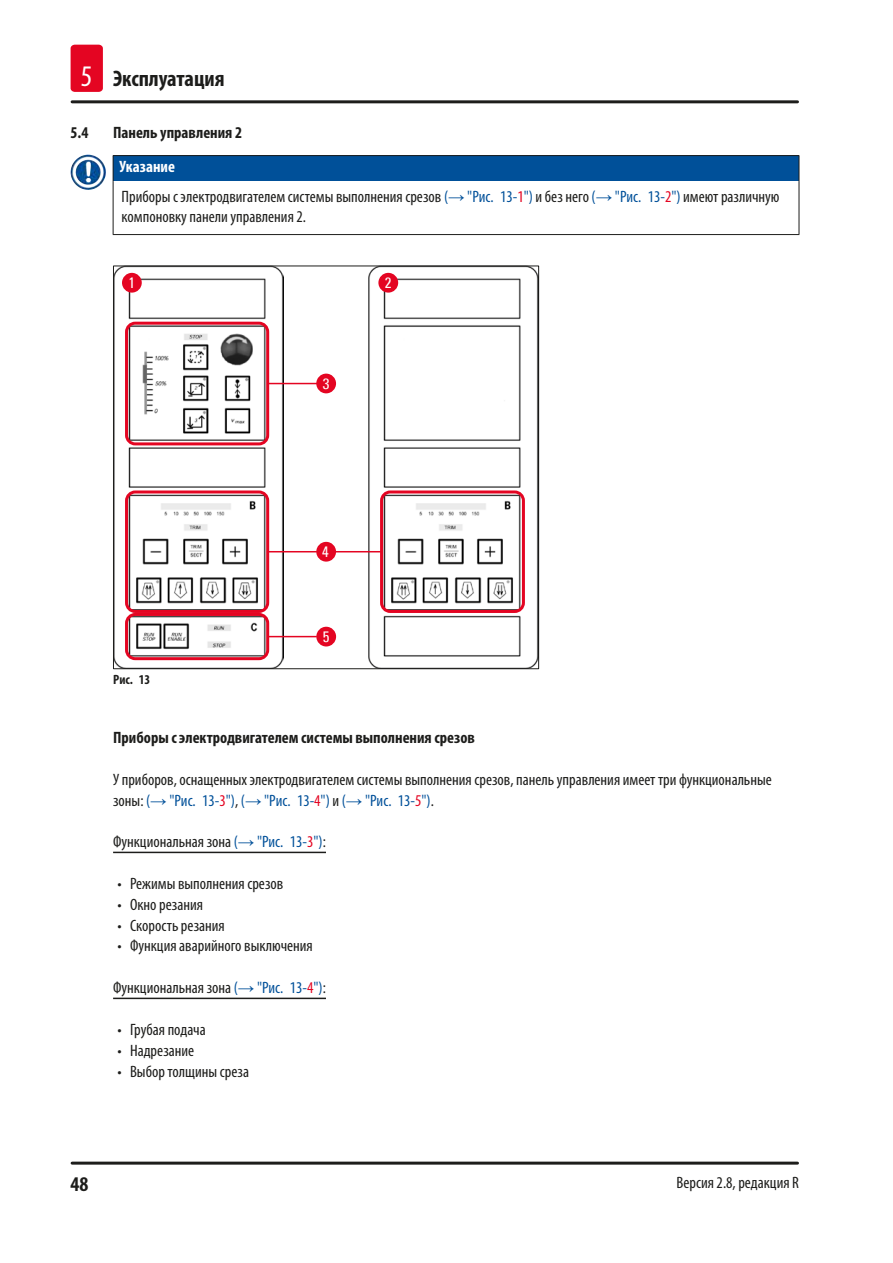
<style>
.page{position:relative;width:893px;height:1263px;background:#fff}
.page>*{position:absolute;margin:0;border:0;box-sizing:border-box;transform-origin:0 0}
.t1{font:700 condensed 22.5px "Myriad Pro";color:#1d1d1b}
.t2{font:700 condensed 21px "Myriad Pro";color:#1d1d1b}
.Description_text{font:condensed 16.5px/20.9px "Myriad Pro";color:#1d1d1b}
.Source_of_danger{font:condensed 16.5px/19.8px "Myriad Pro";color:#1d1d1b}
.Subheading{font:700 condensed 16.5px "Myriad Pro";color:#1d1d1b}
.I_Topic{font:condensed 16.5px "Myriad Pro";color:#1d1d1b}
.Signalword__no_use_a{font:700 condensed 16.5px "Myriad Pro";color:#fff}
.t3{font:condensed 15px "Univers";color:#fff}
.t4{font:700 condensed 13.5px "Myriad Pro";color:#1d1d1b}
.s1{font-weight:400;font-size:30px;color:#fff}
.s2{color:#005099}
.s3{font-family:"Arial";font-stretch:normal;color:#005099}
.s4{color:#e40522}
</style>
<div class="page">
<hr style="left:72px;top:1161px;width:725px;height:3px;background:#1d1d1b">
<hr style="left:72px;top:100px;width:725px;height:3px;background:#1d1d1b">
<div style="left:71px;top:45px;width:32px;height:47px;background:#e40522;border-radius:4px"></div>
<hr style="left:113px;top:852px;width:213px;height:1px;background:#1d1d1b">
<hr style="left:113px;top:998px;width:213px;height:1px;background:#1d1d1b">
<div style="left:113px;top:156px;width:686px;height:25px;background:#005099"></div>
<hr style="left:113px;top:181px;width:1px;height:53px;background:#1d1d1b">
<hr style="left:799px;top:181px;width:1px;height:53px;background:#1d1d1b">
<hr style="left:113px;top:234px;width:686px;height:1px;background:#1d1d1b">
<hr style="left:113px;top:155px;width:686px;height:1px;background:#1d1d1b">
<svg style="left:113px;top:156px;width:1px;height:25px"></svg>
<svg style="left:799px;top:156px;width:1px;height:25px"></svg>
<img style="left:71px;top:155px;width:26px;height:35px">
<img style="left:369px;top:268px;width:168px;height:399px">
<img style="left:115px;top:268px;width:168px;height:399px">
<div style="left:125px;top:322px;width:144px;height:123px;border:3px solid #e40522;border-radius:9px"></div>
<div style="left:380px;top:490px;width:145px;height:123px;border:3px solid #e40522;border-radius:9px"></div>
<div style="left:125px;top:490px;width:144px;height:123px;border:3px solid #e40522;border-radius:9px"></div>
<div style="left:125px;top:613px;width:144px;height:47px;border:3px solid #e40522;border-radius:9px"></div>
<div style="left:122px;top:273px;width:20px;height:20px;background:#e40522;border-radius:50%"></div>
<div style="left:316px;top:374px;width:20px;height:19px;background:#e40522;border-radius:50%"></div>
<div style="left:378px;top:273px;width:20px;height:20px;background:#e40522;border-radius:50%"></div>
<hr style="left:268px;top:383px;width:49px;height:1px;background:#e40522">
<hr style="left:269px;top:636px;width:47px;height:1px;background:#e40522">
<hr style="left:335px;top:551px;width:46px;height:1px;background:#e40522">
<hr style="left:269px;top:551px;width:47px;height:1px;background:#e40522">
<div style="left:316px;top:542px;width:20px;height:20px;background:#e40522;border-radius:50%"></div>
<div style="left:316px;top:627px;width:20px;height:19px;background:#e40522;border-radius:50%"></div>
<h1 class="t1" style="left:81px;top:65px;width:145px"><span class="s1">5</span> Эксплуатация</h1>
<p class="Subheading" style="left:71px;top:122px;width:19px">5.4</p>
<p class="Subheading" style="left:113px;top:122px;width:131px">Панель управления 2</p>
<p class="Signalword__no_use_a" style="left:119px;top:156px;width:57px">Указание</p>
<p class="Source_of_danger" style="left:122px;top:186px;width:659px">Приборы с электродвигателем системы выполнения срезов <span class="s2">(</span><span class="s3">→</span> <span class="s2">"Рис. 13‑</span><span class="s4">1</span><span class="s2">")</span> и без него <span class="s2">(</span><span class="s3">→</span> <span class="s2">"Рис. 13‑</span><span class="s4">2</span><span class="s2">")</span> имеют различную компоновку панели управления 2.</p>
<p class="t3" style="left:128px;top:273px;width:8px">1</p>
<p class="t4" style="left:113px;top:671px;width:39px">Рис. 13</p>
<p class="t3" style="left:323px;top:374px;width:8px">3</p>
<p class="t3" style="left:385px;top:273px;width:8px">2</p>
<p class="t3" style="left:322px;top:542px;width:8px">4</p>
<p class="t3" style="left:323px;top:627px;width:8px">5</p>
<p class="Subheading" style="left:113px;top:727px;width:363px">Приборы с электродвигателем системы выполнения срезов</p>
<p class="Description_text" style="left:113px;top:768px;width:660px">У приборов, оснащенных электродвигателем системы выполнения срезов, панель управления имеет три функциональные зоны: <span class="s2">(</span><span class="s3">→</span> <span class="s2">"Рис. 13‑</span><span class="s4">3</span><span class="s2">")</span>, <span class="s2">(</span><span class="s3">→</span> <span class="s2">"Рис. 13‑</span><span class="s4">4</span><span class="s2">")</span> и <span class="s2">(</span><span class="s3">→</span> <span class="s2">"Рис. 13‑</span><span class="s4">5</span><span class="s2">")</span>.</p>
<p class="I_Topic" style="left:113px;top:832px;width:214px">Функциональная зона <span class="s2">(</span><span class="s3">→</span> <span class="s2">"Рис. 13‑</span><span class="s4">3</span><span class="s2">")</span>:</p>
<p class="Description_text" style="left:117px;top:873px;width:168px">• Режимы выполнения срезов</p>
<p class="Description_text" style="left:117px;top:894px;width:87px">• Окно резания</p>
<p class="Description_text" style="left:117px;top:914px;width:109px">• Скорость резания</p>
<p class="Description_text" style="left:117px;top:935px;width:197px">• Функция аварийного выключения</p>
<p class="I_Topic" style="left:113px;top:978px;width:214px">Функциональная зона <span class="s2">(</span><span class="s3">→</span> <span class="s2">"Рис. 13‑</span><span class="s4">4</span><span class="s2">")</span>:</p>
<p class="Description_text" style="left:117px;top:1019px;width:90px">• Грубая подача</p>
<p class="Description_text" style="left:117px;top:1040px;width:78px">• Надрезание</p>
<p class="Description_text" style="left:117px;top:1060px;width:133px">• Выбор толщины среза</p>
<p class="t2" style="left:71px;top:1171px;width:19px">48</p>
<p class="Description_text" style="left:677px;top:1171px;width:124px">Версия 2.8, редакция R</p>
</div>
